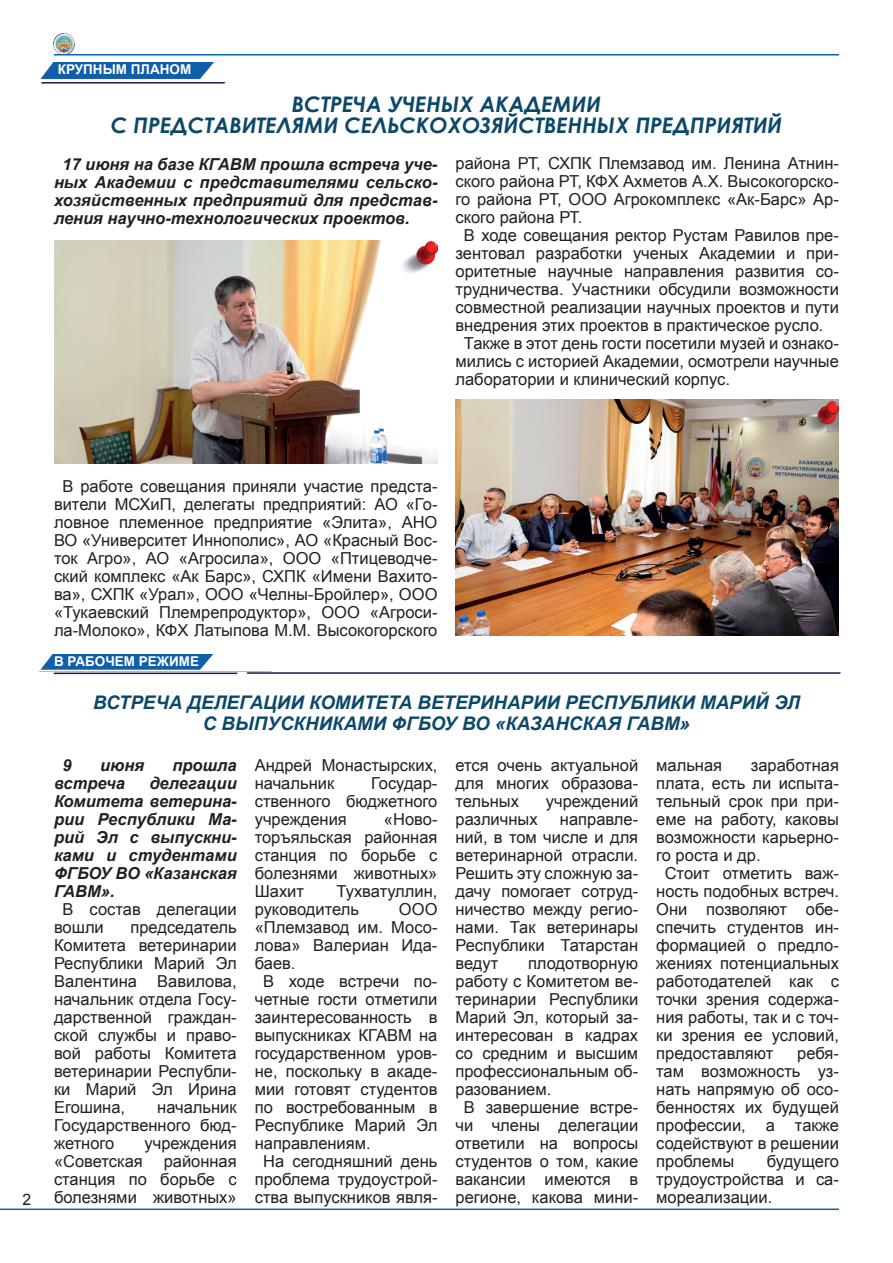
<style>
.page{position:relative;width:893px;height:1263px;background:#fff}
.page>*{position:absolute;margin:0;border:0;box-sizing:border-box;transform-origin:0 0}
.t1{font:italic 700 21.45px/21px "Century Gothic";color:#0b4869;text-align:center}
.t2{font:italic 700 18.75px/21px "Arial";color:#0b4869;text-align:center}
.t3{font:16.5px/18px "Arial";color:#231f20;text-align:justify}
.t4{font:italic 700 16.5px/18px "Arial";color:#231f20;text-align:justify}
.t5{font:15.75px "Arial";color:#231f20}
.t6{font:700 13.5px "Arial";color:#fff}
</style>
<div class="page">
<img style="left:54px;top:240px;width:383px;height:224px">
<img style="left:53px;top:33px;width:22px;height:21px">
<hr style="left:0;top:1208px;width:839px;height:2px;background:#006aa8">
<img style="left:399px;top:241px;width:38px;height:34px">
<hr style="left:54px;top:54px;width:785px;height:2px;background:#006aa8">
<img style="left:40px;top:63px;width:174px;height:16px">
<hr style="left:41px;top:82px;width:184px;height:2px;background:#1c174b">
<img style="left:40px;top:654px;width:174px;height:16px">
<hr style="left:54px;top:673px;width:183px;height:1px;background:#1c174b">
<hr style="left:247px;top:672px;width:593px;height:2px;background:#1c174b">
<img style="left:455px;top:400px;width:384px;height:235px">
<img style="left:800px;top:401px;width:39px;height:34px">
<p class="t6" style="left:58px;top:61px;width:135px">КРУПНЫМ ПЛАНОМ</p>
<h1 class="t1" style="left:111px;top:93px;width:673px">ВСТРЕЧА УЧЕНЫХ АКАДЕМИИ<br>С ПРЕДСТАВИТЕЛЯМИ СЕЛЬСКОХОЗЯЙСТВЕННЫХ ПРЕДПРИЯТИЙ</h1>
<p class="t4" style="left:54px;top:156px;width:385px;text-indent:8px">17 июня на базе КГАВМ прошла встреча уче&shy;ных Академии с представителями сельско&shy;хозяйственных предприятий для представ&shy;ления научно-технологических проектов.</p>
<p class="t3" style="left:455px;top:155px;width:385px">района РТ, СХПК Племзавод им. Ленина Атнин-</p>
<p class="t3" style="left:455px;top:173px;width:385px">ского района РТ, КФХ Ахметов А.Х. Высокогорско-</p>
<p class="t3" style="left:455px;top:191px;width:385px">го района РТ, ООО Агрокомплекс «Ак-Барс» Ар-</p>
<p class="t3" style="left:455px;top:209px;width:128px">ского района РТ.</p>
<p class="t3" style="left:464px;top:227px;width:376px">В ходе совещания ректор Рустам Равилов пре-</p>
<p class="t3" style="left:455px;top:245px;width:385px">зентовал разработки ученых Академии и при-</p>
<p class="t3" style="left:455px;top:263px;width:385px">оритетные научные направления развития со-</p>
<p class="t3" style="left:455px;top:281px;width:385px">трудничества. Участники обсудили возможности</p>
<p class="t3" style="left:455px;top:299px;width:385px">совместной реализации научных проектов и пути</p>
<p class="t3" style="left:455px;top:317px;width:370px">внедрения этих проектов в практическое русло.</p>
<p class="t3" style="left:464px;top:335px;width:376px">Также в этот день гости посетили музей и ознако-</p>
<p class="t3" style="left:455px;top:353px;width:385px">мились с историей Академии, осмотрели научные</p>
<p class="t3" style="left:455px;top:371px;width:276px">лаборатории и клинический корпус.</p>
<p class="t5" style="left:23px;top:1189px;width:10px">2</p>
<p class="t3" style="left:54px;top:478px;width:385px;text-align:center">В работе совещания приняли участие предста&shy;вители МСХиП, делегаты предприятий: АО «Го&shy;ловное племенное предприятие «Элита», АНО ВО «Университет Иннополис», АО «Красный Вос&shy;ток Агро», АО «Агросила», ООО «Птицеводче&shy;ский комплекс «Ак Барс», СХПК «Имени Вахито&shy;ва», СХПК «Урал», ООО «Челны-Бройлер», ООО «Тукаевский Племрепродуктор», ООО «Агроси&shy;ла-Молоко», КФХ Латыпова М.М. Высокогорского</p>
<p class="t6" style="left:54px;top:653px;width:146px">В РАБОЧЕМ РЕЖИМЕ</p>
<p class="t2" style="left:93px;top:692px;width:708px">ВСТРЕЧА ДЕЛЕГАЦИИ КОМИТЕТА ВЕТЕРИНАРИИ РЕСПУБЛИКИ МАРИЙ ЭЛ<br>С ВЫПУСКНИКАМИ ФГБОУ ВО «КАЗАНСКАЯ ГАВМ»</p>
<p class="t4" style="left:63px;top:757px;width:11px">9</p>
<p class="t4" style="left:100px;top:757px;width:46px">июня</p>
<p class="t4" style="left:172px;top:757px;width:66px">прошла</p>
<p class="t4" style="left:54px;top:775px;width:73px">встреча</p>
<p class="t4" style="left:54px;top:775px;width:184px;text-indent:95px">делегации Комитета ветерина&shy;рии Республики Ма&shy;рий Эл с выпускни&shy;ками и студентами ФГБОУ ВО «Казанская ГАВМ».</p>
<p class="t3" style="left:54px;top:900px;width:184px;text-indent:8px">В состав делегации вошли</p>
<p class="t3" style="left:54px;top:918px;width:184px;text-indent:76px">председатель Комитета ветеринарии Республики Марий Эл Валентина Вавилова, начальник отдела Госу&shy;дарственной граждан&shy;ской службы и право&shy;вой работы Комитета ветеринарии Республи&shy;ки Марий Эл Ирина Егошина,</p>
<p class="t3" style="left:54px;top:1098px;width:184px;text-indent:103px">начальник Государственного бюд&shy;жетного</p>
<p class="t3" style="left:145px;top:1134px;width:94px">учреждения</p>
<p class="t3" style="left:54px;top:1152px;width:90px">«Советская</p>
<p class="t3" style="left:54px;top:1152px;width:184px;text-indent:110px">районная станция по борьбе с болезнями животных»</p>
<p class="t3" style="left:255px;top:756px;width:184px">Андрей Монастырских, начальник</p>
<p class="t3" style="left:255px;top:774px;width:184px;text-indent:116px">Государ&shy;ственного бюджетного учреждения</p>
<p class="t3" style="left:255px;top:810px;width:184px;text-indent:129px">«Ново&shy;торъяльская районная станция по борьбе с болезнями животных» Шахит</p>
<p class="t3" style="left:255px;top:882px;width:184px;text-indent:82px">Тухватуллин, руководитель</p>
<p class="t3" style="left:399px;top:900px;width:40px">ООО</p>
<p class="t3" style="left:255px;top:918px;width:184px">«Племзавод им. Мосо-</p>
<p class="t3" style="left:255px;top:936px;width:184px">лова» Валериан Ида-</p>
<p class="t3" style="left:255px;top:954px;width:42px">баев.</p>
<p class="t3" style="left:263px;top:972px;width:176px">В ходе встречи по-</p>
<p class="t3" style="left:255px;top:990px;width:184px">четные гости отметили</p>
<p class="t3" style="left:255px;top:1008px;width:184px">заинтересованность в</p>
<p class="t3" style="left:255px;top:1026px;width:184px">выпускниках КГАВМ на</p>
<p class="t3" style="left:255px;top:1044px;width:184px">государственном уров-</p>
<p class="t3" style="left:255px;top:1062px;width:184px">не, поскольку в акаде-</p>
<p class="t3" style="left:255px;top:1080px;width:184px">мии готовят студентов</p>
<p class="t3" style="left:255px;top:1098px;width:184px">по востребованным в</p>
<p class="t3" style="left:255px;top:1116px;width:184px">Республике Марий Эл</p>
<p class="t3" style="left:255px;top:1134px;width:117px">направлениям.</p>
<p class="t3" style="left:263px;top:1152px;width:176px">На сегодняшний день</p>
<p class="t3" style="left:255px;top:1170px;width:184px">проблема трудоустрой-</p>
<p class="t3" style="left:255px;top:1188px;width:184px">ства выпускников явля-</p>
<p class="t3" style="left:455px;top:756px;width:184px">ется очень актуальной для многих образова&shy;тельных</p>
<p class="t3" style="left:546px;top:792px;width:94px">учреждений</p>
<p class="t3" style="left:455px;top:810px;width:184px;text-indent:104px">направле&shy;ний, в том числе и для ветеринарной отрасли.<br>Решить эту сложную за&shy;дачу помогает сотруд&shy;ничество между регио&shy;нами. Так ветеринары Республики Татарстан ведут</p>
<p class="t3" style="left:455px;top:810px;width:84px">различных</p>
<p class="t3" style="left:528px;top:954px;width:112px">плодотворную</p>
<p class="t3" style="left:455px;top:972px;width:184px">работу с Комитетом ве-</p>
<p class="t3" style="left:455px;top:990px;width:184px">теринарии Республики</p>
<p class="t3" style="left:455px;top:1008px;width:184px">Марий Эл, который за-</p>
<p class="t3" style="left:455px;top:1026px;width:184px">интересован в кадрах</p>
<p class="t3" style="left:455px;top:1044px;width:184px">со средним и высшим</p>
<p class="t3" style="left:455px;top:1062px;width:184px">профессиональным об-</p>
<p class="t3" style="left:455px;top:1080px;width:97px">разованием.</p>
<p class="t3" style="left:464px;top:1098px;width:176px">В завершение встре-</p>
<p class="t3" style="left:455px;top:1116px;width:184px">чи члены делегации</p>
<p class="t3" style="left:455px;top:1134px;width:184px">ответили на вопросы</p>
<p class="t3" style="left:455px;top:1152px;width:184px">студентов о том, какие</p>
<p class="t3" style="left:455px;top:1170px;width:184px">вакансии имеются в</p>
<p class="t3" style="left:455px;top:1188px;width:184px">регионе, какова мини-</p>
<p class="t3" style="left:656px;top:756px;width:67px">мальная</p>
<p class="t3" style="left:751px;top:756px;width:90px">заработная</p>
<p class="t3" style="left:656px;top:774px;width:184px">плата, есть ли испыта-</p>
<p class="t3" style="left:656px;top:792px;width:184px">тельный срок при при-</p>
<p class="t3" style="left:656px;top:810px;width:184px">еме на работу, каковы</p>
<p class="t3" style="left:656px;top:828px;width:184px">возможности карьерно-</p>
<p class="t3" style="left:656px;top:846px;width:106px">го роста и др.</p>
<p class="t3" style="left:665px;top:864px;width:176px">Стоит отметить важ-</p>
<p class="t3" style="left:656px;top:882px;width:184px">ность подобных встреч.</p>
<p class="t3" style="left:656px;top:900px;width:184px">Они позволяют обе-</p>
<p class="t3" style="left:656px;top:918px;width:184px">спечить студентов ин-</p>
<p class="t3" style="left:656px;top:936px;width:184px">формацией о предло-</p>
<p class="t3" style="left:656px;top:954px;width:184px">жениях потенциальных</p>
<p class="t3" style="left:656px;top:972px;width:184px">работодателей как с</p>
<p class="t3" style="left:656px;top:990px;width:184px">точки зрения содержа-</p>
<p class="t3" style="left:656px;top:1008px;width:184px">ния работы, так и с точ-</p>
<p class="t3" style="left:656px;top:1026px;width:184px">ки зрения ее условий,</p>
<p class="t3" style="left:656px;top:1044px;width:119px">предоставляют</p>
<p class="t3" style="left:656px;top:1044px;width:184px;text-indent:141px">ребя&shy;там возможность уз&shy;нать напрямую об осо&shy;бенностях их будущей профессии, а также содействуют в решении проблемы</p>
<p class="t3" style="left:656px;top:1153px;width:184px;text-indent:111px">будущего трудоустройства и са&shy;мореализации.</p>
</div>
